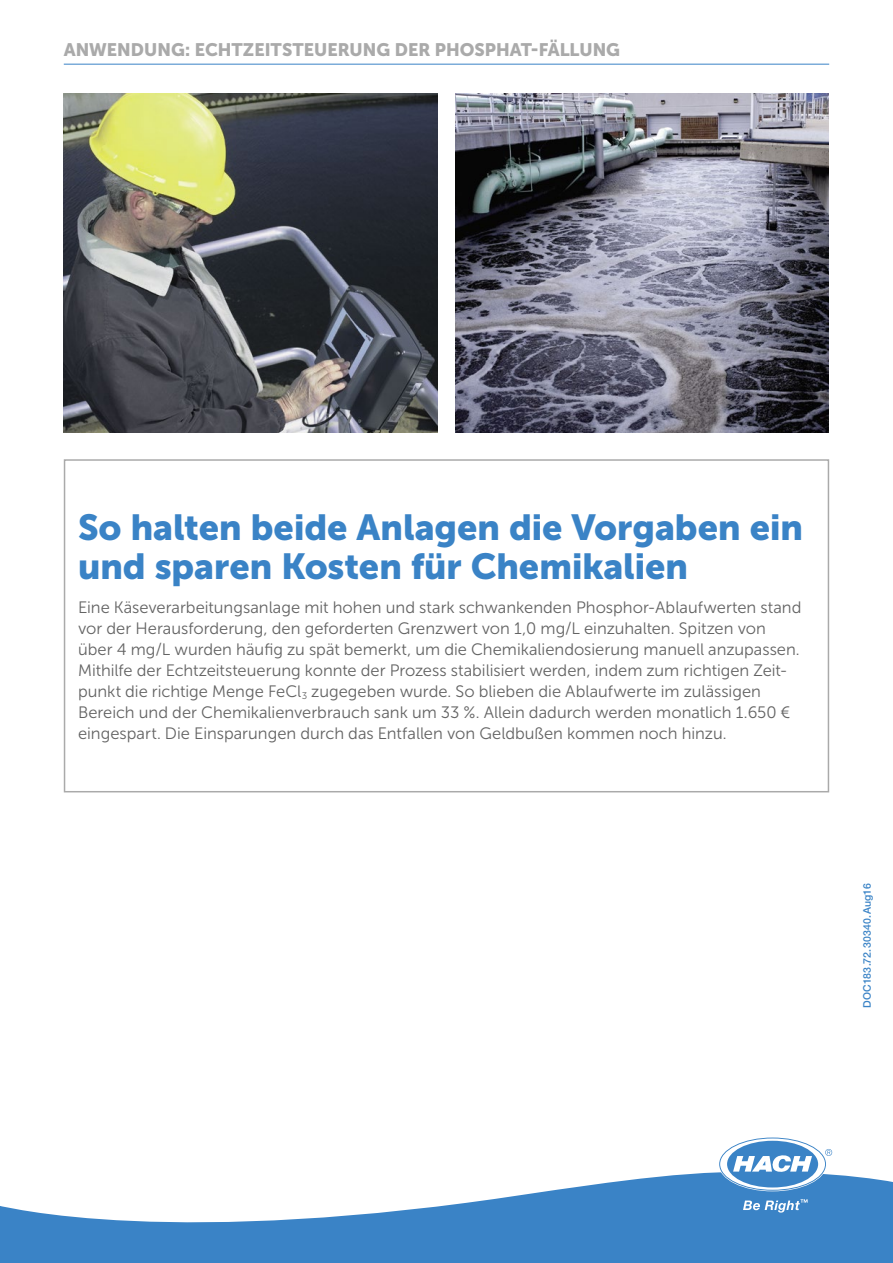
<style>
.page{position:relative;width:893px;height:1263px;background:#fff}
.page>*{position:absolute;margin:0;border:0;box-sizing:border-box;transform-origin:0 0}
.t1{font:36px/39px "Museo Sans Cyrl 900";color:#3a83c6}
.t2{font:18px "Museo Sans Cyrl 900";color:#aaa}
.t3{font:16.5px/21px "Museo Sans Cyrl 300";color:#636363}
.t4{font:500 10.5px "Helvetica Neue LTW1 G";letter-spacing:.02em;color:#3a83c6}
</style>
<div class="page">
<hr style="left:64px;top:64px;width:765px;height:1px;background:#3a83c6">
<img style="left:64px;top:94px;width:373px;height:339px">
<img style="left:455px;top:94px;width:373px;height:339px">
<svg style="left:0;top:1168px;width:893px;height:95px;fill:#3a83c6"></svg>
<svg style="left:720px;top:1138px;width:112px;height:52px"></svg>
<svg style="left:743px;top:1199px;width:65px;height:13px"></svg>
<div style="left:64px;top:459px;width:765px;height:333px;border:2px solid #aaa"></div>
<p class="t2" style="left:64px;top:39px;width:558px">ANWENDUNG: ECHTZEITSTEUERUNG DER PHOSPHAT-FÄLLUNG</p>
<h1 class="t1" style="left:78px;top:508px;width:726px">So halten beide Anlagen die Vorgaben ein und sparen Kosten für Chemikalien</h1>
<p class="t3" style="left:78px;top:597px;width:725px">Eine Käseverarbeitungsanlage mit hohen und stark schwankenden Phosphor-Ablaufwerten stand vor der Herausforderung, den geforderten Grenzwert von 1,0 mg/L einzuhalten. Spitzen von über 4 mg/L wurden häufig zu spät bemerkt, um die Chemikaliendosierung manuell anzupassen.<br>Mithilfe der Echtzeitsteuerung konnte der Prozess stabilisiert werden, indem zum richtigen Zeit&shy;punkt die richtige Menge FeCl<sub>3</sub> zugegeben wurde. So blieben die Ablaufwerte im zulässigen Bereich und der Chemikalienverbrauch sank um 33 %. Allein dadurch werden monatlich 1.650 € eingespart. Die Einsparungen durch das Entfallen von Geldbußen kommen noch hinzu.</p>
<p class="t4" style="left:861px;top:1008px;width:126px;rotate:-90deg">DOC183.72.30340.Aug16</p>
</div>
